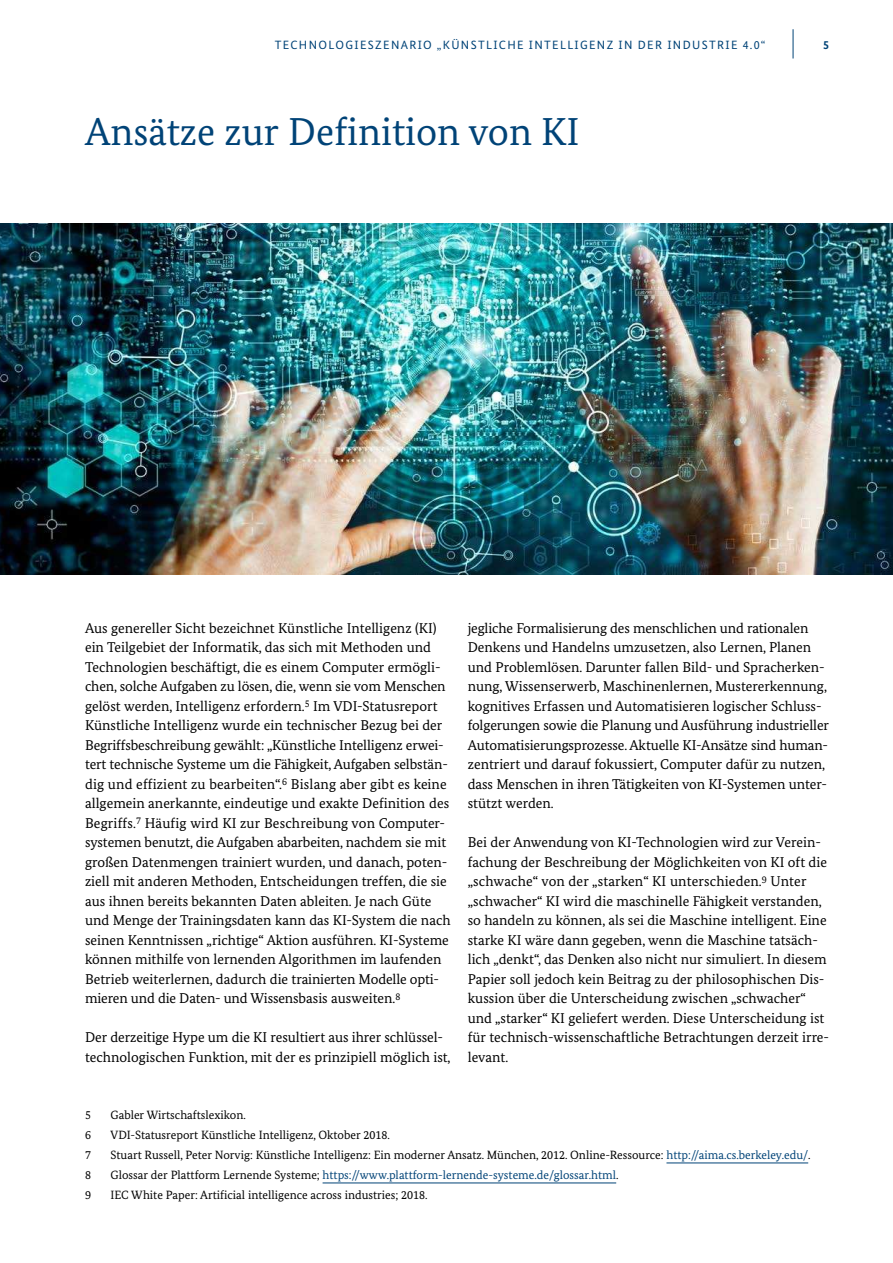
<style>
.page{position:relative;width:893px;height:1263px;background:#fff}
.page>*{position:absolute;margin:0;border:0;box-sizing:border-box;transform-origin:0 0}
.t1{font:39px "Bundes Serif";color:#004377}
.t2{font:14.25px/19.5px "Bundes Serif";color:#000}
.t3{font:12px "Bundes Serif";color:#000}
.t4{font:12px "Bundes Serif";color:#004377}
.t5{font:12px "Bundes Sans";letter-spacing:.11em;color:#004377}
.t6{font:700 12px "Bundes Sans";color:#004377}
.s1{color:#004377}
.s2{color:#000}
</style>
<div class="page">
<hr style="left:793px;top:29px;width:1px;height:30px;background:#004377">
<img style="left:0;top:223px;width:893px;height:351px">
<hr style="left:666px;top:1162px;width:142px;height:1px;background:#004377">
<hr style="left:323px;top:1182px;width:293px;height:1px;background:#004377">
<p class="t5" style="left:275px;top:37px;width:492px">TECHNOLOGIESZENARIO „KÜNSTLICHE INTELLIGENZ IN DER INDUSTRIE 4.0“</p>
<p class="t6" style="left:823px;top:37px;width:7px">5</p>
<h1 class="t1" style="left:85px;top:108px;width:496px">Ansätze zur Definition von KI</h1>
<p class="t2" style="left:85px;top:618px;width:367px">Aus genereller Sicht bezeichnet Künstliche Intelligenz (KI) ein Teilgebiet der Informatik, das sich mit Methoden und Technologien beschäftigt, die es einem Computer ermögli&shy;chen, solche Aufgaben zu lösen, die, wenn sie vom Menschen gelöst werden, Intelligenz erfordern.<sup>5</sup> Im VDI-Statusreport Künstliche Intelligenz wurde ein technischer Bezug bei der Begriffsbeschreibung gewählt: „Künstliche Intelligenz erwei&shy;tert technische Systeme um die Fähigkeit, Aufgaben selbstän&shy;dig und effizient zu bearbeiten“.<sup>6</sup> Bislang aber gibt es keine allgemein anerkannte, eindeutige und exakte Definition des Begriffs.<sup>7</sup> Häufig wird KI zur Beschreibung von Computer&shy;systemen benutzt, die Aufgaben abarbeiten, nachdem sie mit großen Datenmengen trainiert wurden, und danach, poten&shy;ziell mit anderen Methoden, Entscheidungen treffen, die sie aus ihnen bereits bekannten Daten ableiten. Je nach Güte und Menge der Trainingsdaten kann das KI-System die nach seinen Kenntnissen „richtige“ Aktion ausführen. KI-Systeme können mithilfe von lernenden Algorithmen im laufenden Betrieb weiterlernen, dadurch die trainierten Modelle opti&shy;mieren und die Daten- und Wissensbasis ausweiten.<sup>8</sup></p>
<p class="t2" style="left:85px;top:1028px;width:367px">Der derzeitige Hype um die KI resultiert aus ihrer schlüssel&shy;technologischen Funktion, mit der es prinzipiell möglich ist,</p>
<p class="t2" style="left:468px;top:618px;width:363px">jegliche Formalisierung des menschlichen und rationalen Denkens und Handelns umzusetzen, also Lernen, Planen und Problemlösen. Darunter fallen Bild- und Spracherken&shy;nung, Wissenserwerb, Maschinenlernen, Mustererkennung, kognitives Erfassen und Automatisieren logischer Schluss&shy;folgerungen sowie die Planung und Ausführung industrieller Automatisierungsprozesse. Aktuelle KI-Ansätze sind human&shy;zentriert und darauf fokussiert, Computer dafür zu nutzen, dass Menschen in ihren Tätigkeiten von KI-Systemen unter&shy;stützt werden.</p>
<p class="t2" style="left:468px;top:833px;width:363px">Bei der Anwendung von KI-Technologien wird zur Verein&shy;fachung der Beschreibung der Möglichkeiten von KI oft die „schwache“ von der „starken“ KI unterschieden.<sup>9</sup> Unter „schwacher“ KI wird die maschinelle Fähigkeit verstanden, so handeln zu können, als sei die Maschine intelligent. Eine starke KI wäre dann gegeben, wenn die Maschine tatsäch&shy;lich „denkt“, das Denken also nicht nur simuliert. In diesem Papier soll jedoch kein Beitrag zu der philosophischen Dis&shy;kussion über die Unterscheidung zwischen „schwacher“ und „starker“ KI geliefert werden. Diese Unterscheidung ist für technisch-wissenschaftliche Betrachtungen derzeit irre&shy;levant.</p>
<p class="t3" style="left:85px;top:1108px;width:7px">5</p>
<p class="t3" style="left:111px;top:1108px;width:137px">Gabler Wirtschaftslexikon.</p>
<p class="t3" style="left:85px;top:1128px;width:7px">6</p>
<p class="t3" style="left:111px;top:1128px;width:281px">VDI-Statusreport Künstliche Intelligenz, Oktober 2018.</p>
<p class="t3" style="left:85px;top:1148px;width:7px">7</p>
<p class="t3" style="left:111px;top:1148px;width:701px">Stuart Russell, Peter Norvig: Künstliche Intelligenz: Ein moderner Ansatz. München, 2012. Online-Ressource: <span class="s1">http://aima.cs.berkeley.edu/</span>.</p>
<p class="t3" style="left:85px;top:1168px;width:7px">8</p>
<p class="t4" style="left:111px;top:1168px;width:510px"><span class="s2">Glossar der Plattform Lernende Systeme;</span> https://www.plattform-lernende-systeme.de/glossar.html<span class="s2">.</span></p>
<p class="t3" style="left:85px;top:1188px;width:7px">9</p>
<p class="t3" style="left:111px;top:1188px;width:318px">IEC White Paper: Artificial intelligence across industries; 2018.</p>
</div>
